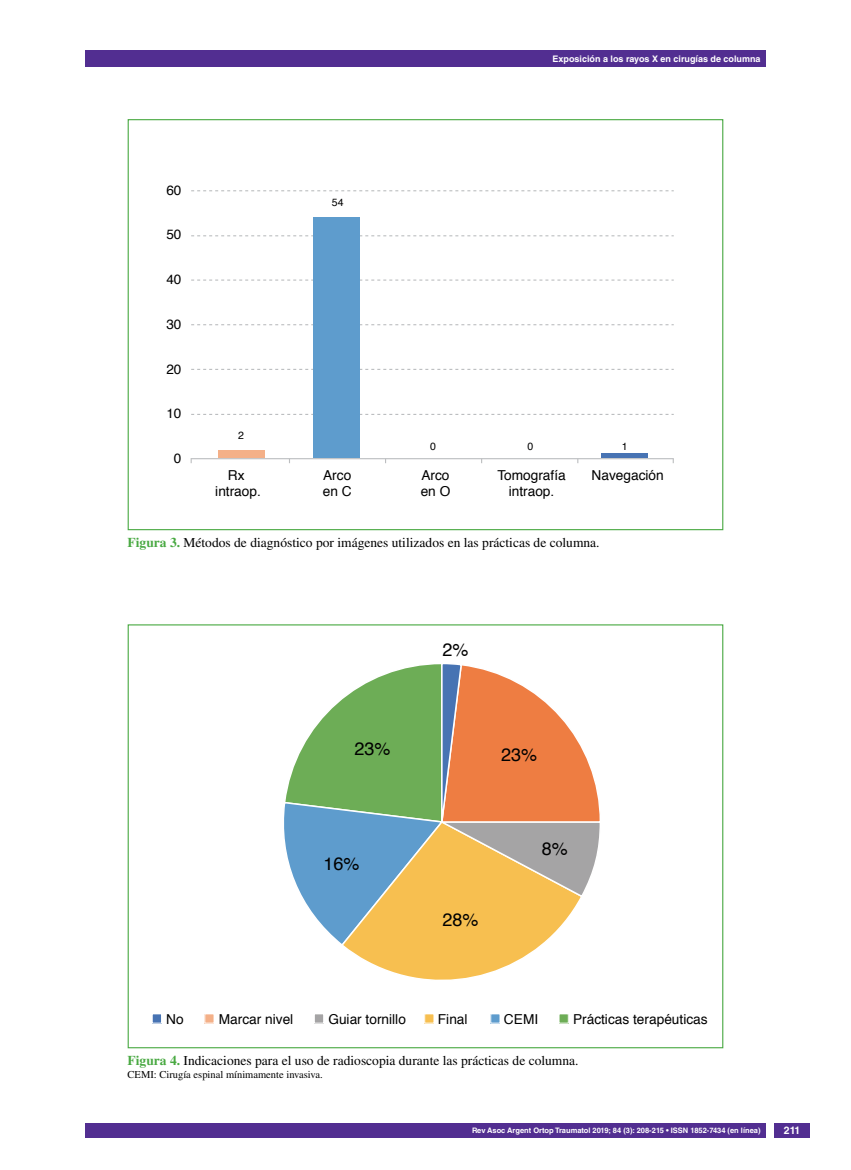
<style>
.page{position:relative;width:851px;height:1170px;background:#fff}
.page>*{position:absolute;margin:0;border:0;box-sizing:border-box;transform-origin:0 0}
.t1{font:18px "Helvetica";color:#000}
.t2{font:13.65px/16.4px "Helvetica";color:#000;text-align:center}
.t3{font:13.5px "Times LT Std";color:#000}
.t4{font:13.5px "Helvetica";color:#000}
.t5{font:10.5px "Times LT Std";color:#000}
.t6{font:10.5px "Helvetica";color:#000}
.t7{font:700 10.5px "Helvetica LT Std";color:#fff}
.t8{font:700 9px "Helvetica LT Std";color:#fff}
.t9{font:700 7.5px "Helvetica LT Std";color:#fff}
.s1{font-weight:700;color:#49a942}
</style>
<div class="page">
<div style="left:85px;top:50px;width:680px;height:17px;background:#522e91"></div>
<div style="left:85px;top:1123px;width:680px;height:14px;background:#522e91"></div>
<div style="left:774px;top:1123px;width:35px;height:14px;background:#522e91"></div>
<svg style="left:191px;top:190px;width:482px;height:1px"></svg>
<svg style="left:191px;top:235px;width:482px;height:1px"></svg>
<svg style="left:191px;top:279px;width:482px;height:1px"></svg>
<svg style="left:191px;top:324px;width:482px;height:1px"></svg>
<svg style="left:191px;top:369px;width:482px;height:1px"></svg>
<svg style="left:191px;top:414px;width:482px;height:1px"></svg>
<hr style="left:191px;top:458px;width:482px;height:1px;background:#bcbec0">
<div style="left:313px;top:217px;width:47px;height:241px;background:#5e9ccd"></div>
<div style="left:218px;top:450px;width:46px;height:8px;background:#f4b088"></div>
<div style="left:601px;top:453px;width:47px;height:5px;background:#4773b3"></div>
<div style="left:152px;top:1013px;width:9px;height:10px;background:#4773b3"></div>
<div style="left:152px;top:1013px;width:10px;height:10px;border:1px solid #fff"></div>
<div style="left:205px;top:1013px;width:9px;height:10px;background:#f4b088"></div>
<div style="left:204px;top:1013px;width:10px;height:10px;border:1px solid #fff"></div>
<div style="left:314px;top:1013px;width:9px;height:10px;background:#a5a4a5"></div>
<div style="left:314px;top:1013px;width:10px;height:10px;border:1px solid #fff"></div>
<div style="left:424px;top:1013px;width:10px;height:10px;background:#f7bf50"></div>
<div style="left:424px;top:1013px;width:10px;height:10px;border:1px solid #fff"></div>
<div style="left:490px;top:1013px;width:10px;height:10px;background:#5e9ccd"></div>
<div style="left:490px;top:1013px;width:10px;height:10px;border:1px solid #fff"></div>
<div style="left:559px;top:1013px;width:9px;height:10px;background:#6dad56"></div>
<div style="left:558px;top:1013px;width:10px;height:10px;border:1px solid #fff"></div>
<svg style="left:346px;top:947px;width:192px;height:33px"></svg>
<svg style="left:284px;top:664px;width:316px;height:283px"></svg>
<p class="t8" style="left:552px;top:53px;width:209px">Exposición a los rayos X en cirugías de columna</p>
<p class="t4" style="left:166px;top:179px;width:17px">60</p>
<p class="t4" style="left:166px;top:224px;width:17px">50</p>
<p class="t4" style="left:166px;top:269px;width:17px">40</p>
<p class="t4" style="left:166px;top:313px;width:17px">30</p>
<p class="t4" style="left:166px;top:358px;width:17px">20</p>
<p class="t4" style="left:166px;top:403px;width:17px">10</p>
<p class="t4" style="left:174px;top:448px;width:9px">0</p>
<p class="t6" style="left:332px;top:194px;width:13px">54</p>
<p class="t6" style="left:238px;top:427px;width:7px">2</p>
<p class="t6" style="left:430px;top:438px;width:7px">0</p>
<p class="t6" style="left:527px;top:438px;width:7px">0</p>
<p class="t6" style="left:622px;top:438px;width:7px">1</p>
<p class="t2" style="left:215px;top:467px;width:47px">Rx intraop.</p>
<p class="t2" style="left:323px;top:467px;width:30px;text-align:left">Arco en C</p>
<p class="t2" style="left:420px;top:467px;width:31px;text-align:left">Arco en O</p>
<p class="t2" style="left:497px;top:467px;width:70px">Tomografía intraop.</p>
<p class="t2" style="left:591px;top:467px;width:74px">Navegación</p>
<p class="t3" style="left:128px;top:534px;width:473px"><span class="s1">Figura 3.</span> Métodos de diagnóstico por imágenes utilizados en las prácticas de columna.</p>
<h1 class="t1" style="left:354px;top:734px;width:38px">23%</h1>
<h1 class="t1" style="left:323px;top:849px;width:38px">16%</h1>
<h1 class="t1" style="left:442px;top:635px;width:28px">2%</h1>
<h1 class="t1" style="left:501px;top:740px;width:38px">23%</h1>
<h1 class="t1" style="left:442px;top:905px;width:38px">28%</h1>
<h1 class="t1" style="left:542px;top:834px;width:28px">8%</h1>
<p class="t2" style="left:166px;top:1011px;width:19px">No</p>
<p class="t2" style="left:219px;top:1011px;width:76px">Marcar nivel</p>
<p class="t2" style="left:328px;top:1011px;width:79px">Guiar tornillo</p>
<p class="t2" style="left:438px;top:1011px;width:31px">Final</p>
<p class="t2" style="left:504px;top:1011px;width:36px">CEMI</p>
<p class="t2" style="left:573px;top:1011px;width:136px">Prácticas terapéuticas</p>
<p class="t3" style="left:128px;top:1052px;width:452px"><span class="s1">Figura 4.</span> Indicaciones para el uso de radioscopia durante las prácticas de columna.</p>
<p class="t5" style="left:128px;top:1067px;width:197px">CEMI: Cirugía espinal mínimamente invasiva.</p>
<p class="t9" style="left:472px;top:1125px;width:290px">Rev Asoc Argent Ortop Traumatol 2019; 84 (3): 208-215 • ISSN 1852-7434 (en línea)</p>
<p class="t7" style="left:783px;top:1124px;width:18px">211</p>
</div>
